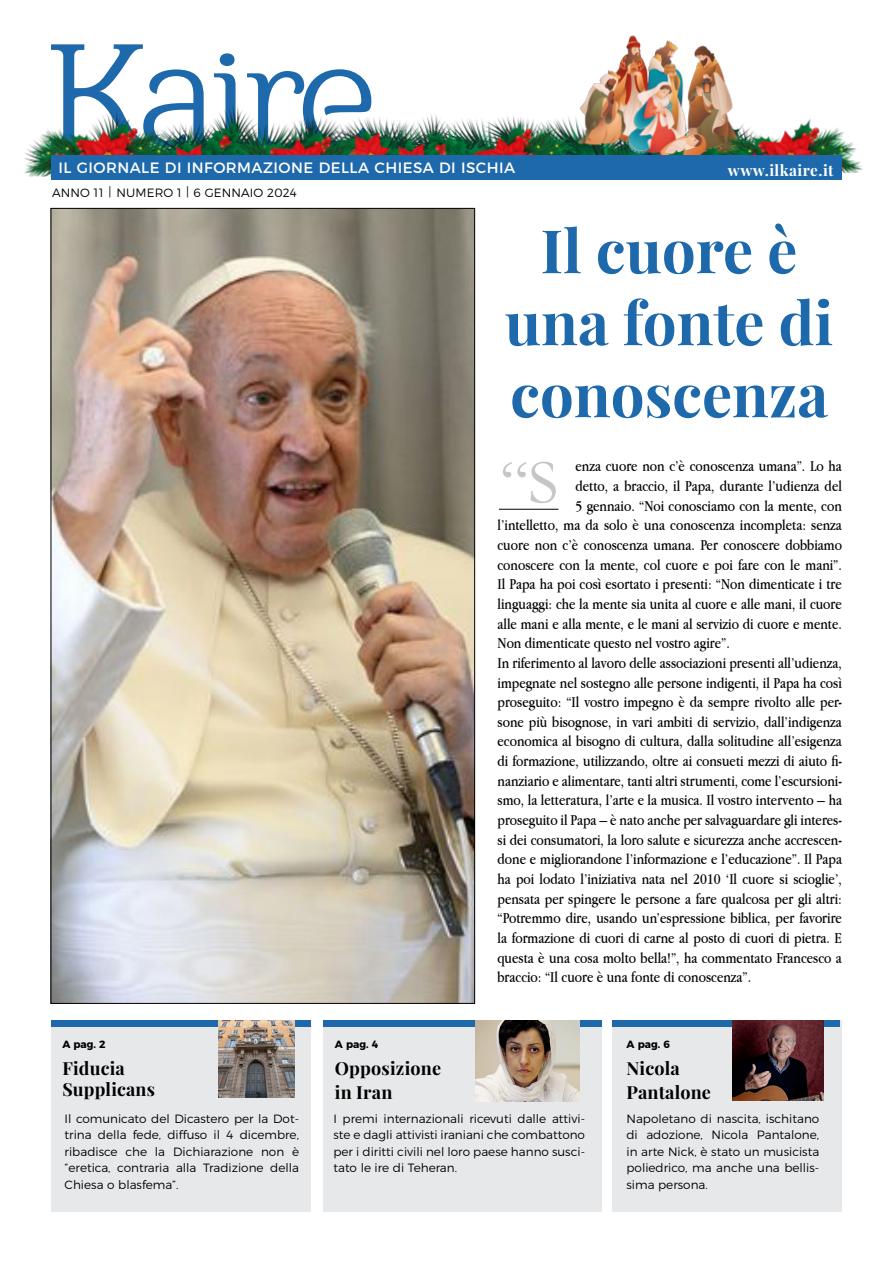
<style>
.page{position:relative;width:893px;height:1263px;background:#fff}
.page>*{position:absolute;margin:0;border:0;box-sizing:border-box;transform-origin:0 0}
.t1{font:63px "Garamond";color:#c6c6c6}
.t2{font:700 60px/72px "Playfair Display";color:#1e69ab;text-align:center}
.t3{font:700 18px/24px "Playfair Display";letter-spacing:.01em;color:#000}
.t4{font:15.75px "Apple Garamond";color:#000}
.t5{font:700 15.3px "Playfair Display";letter-spacing:.03em;color:#fff}
.t6{font:15px "Montserrat";letter-spacing:.03em;color:#fff}
.t7{font:300 12px/16.5px "Montserrat";color:#000;text-align:justify}
.t8{font:700 10.5px "Montserrat";color:#000}
</style>
<div class="page">
<img style="left:24px;top:35px;width:839px;height:142px">
<img style="left:53px;top:210px;width:420px;height:791px">
<div style="left:51px;top:155px;width:791px;height:25px;background:#1e69ab"></div>
<hr style="left:499px;top:509px;width:59px;height:1px;background:#000">
<div style="left:324px;top:1021px;width:278px;height:191px;background:#e7e8e9"></div>
<div style="left:324px;top:1021px;width:278px;height:6px;background:#1e69ab"></div>
<div style="left:51px;top:1021px;width:259px;height:191px;background:#e7e8e9"></div>
<div style="left:51px;top:1021px;width:259px;height:6px;background:#1e69ab"></div>
<img style="left:475px;top:1020px;width:105px;height:81px">
<img style="left:218px;top:1020px;width:77px;height:77px">
<div style="left:612px;top:1021px;width:230px;height:191px;background:#e7e8e9"></div>
<div style="left:612px;top:1021px;width:227px;height:6px;background:#1e69ab"></div>
<img style="left:733px;top:1020px;width:90px;height:81px">
<p class="t6" style="left:58px;top:156px;width:458px">IL GIORNALE DI INFORMAZIONE DELLA CHIESA DI ISCHIA</p>
<p class="t7" style="left:52px;top:183px;width:246px">ANNO 11 | NUMERO 1 | 6 GENNAIO 2024</p>
<p class="t5" style="left:728px;top:160px;width:107px">www.ilkaire.it</p>
<h2 class="t2" style="left:505px;top:214px;width:330px">Il cuore è una fonte di conoscenza</h2>
<p class="t4" style="left:575px;top:457px;width:268px">enza cuore non c’è conoscenza umana”. Lo ha</p>
<p class="t4" style="left:575px;top:476px;width:268px">detto, a braccio, il Papa, durante l’udienza del</p>
<p class="t4" style="left:575px;top:496px;width:268px">5 gennaio. “Noi conosciamo con la mente, con</p>
<p class="t4" style="left:497px;top:516px;width:346px">l’intelletto, ma da solo è una conoscenza incompleta: senza</p>
<p class="t4" style="left:497px;top:535px;width:346px">cuore non c’è conoscenza umana. Per conoscere dobbiamo</p>
<p class="t4" style="left:497px;top:555px;width:346px">conoscere con la mente, col cuore e poi fare con le mani”.</p>
<p class="t4" style="left:497px;top:575px;width:346px">Il Papa ha poi così esortato i presenti: “Non dimenticate i tre</p>
<p class="t4" style="left:497px;top:594px;width:346px">linguaggi: che la mente sia unita al cuore e alle mani, il cuore</p>
<p class="t4" style="left:497px;top:614px;width:346px">alle mani e alla mente, e le mani al servizio di cuore e mente.</p>
<p class="t4" style="left:497px;top:634px;width:234px">Non dimenticate questo nel vostro agire”.</p>
<p class="t4" style="left:497px;top:653px;width:346px">In riferimento al lavoro delle associazioni presenti all’udienza,</p>
<p class="t4" style="left:497px;top:673px;width:346px">impegnate nel sostegno alle persone indigenti, il Papa ha così</p>
<p class="t4" style="left:497px;top:693px;width:346px">proseguito: “Il vostro impegno è da sempre rivolto alle per-</p>
<p class="t4" style="left:497px;top:712px;width:346px">sone più bisognose, in vari ambiti di servizio, dall’indigenza</p>
<p class="t4" style="left:497px;top:732px;width:346px">economica al bisogno di cultura, dalla solitudine all’esigenza</p>
<p class="t4" style="left:497px;top:752px;width:346px">di formazione, utilizzando, oltre ai consueti mezzi di aiuto fi-</p>
<p class="t4" style="left:497px;top:771px;width:346px">nanziario e alimentare, tanti altri strumenti, come l’escursioni-</p>
<p class="t4" style="left:497px;top:791px;width:346px">smo, la letteratura, l’arte e la musica. Il vostro intervento – ha</p>
<p class="t4" style="left:497px;top:811px;width:346px">proseguito il Papa – è nato anche per salvaguardare gli interes-</p>
<p class="t4" style="left:497px;top:830px;width:346px">si dei consumatori, la loro salute e sicurezza anche accrescen-</p>
<p class="t4" style="left:497px;top:850px;width:346px">done e migliorandone l’informazione e l’educazione”. Il Papa</p>
<p class="t4" style="left:497px;top:870px;width:346px">ha poi lodato l’iniziativa nata nel 2010 ‘Il cuore si scioglie’,</p>
<p class="t4" style="left:497px;top:889px;width:346px">pensata per spingere le persone a fare qualcosa per gli altri:</p>
<p class="t4" style="left:497px;top:909px;width:346px">“Potremmo dire, usando un’espressione biblica, per favorire</p>
<p class="t4" style="left:497px;top:929px;width:346px">la formazione di cuori di carne al posto di cuori di pietra. E</p>
<p class="t4" style="left:497px;top:948px;width:346px">questa è una cosa molto bella!”, ha commentato Francesco a</p>
<p class="t4" style="left:497px;top:968px;width:255px">braccio: “Il cuore è una fonte di conoscenza”.</p>
<h1 class="t1" style="left:500px;top:445px;width:60px">“S</h1>
<p class="t8" style="left:62px;top:1036px;width:45px">A pag. 2</p>
<p class="t8" style="left:335px;top:1036px;width:45px">A pag. 4</p>
<p class="t8" style="left:626px;top:1036px;width:45px">A pag. 6</p>
<p class="t3" style="left:62px;top:1057px;width:94px;line-height:21px">Fiducia<br>Supplicans</p>
<p class="t3" style="left:335px;top:1056px;width:108px">Opposizione in Iran</p>
<p class="t7" style="left:65px;top:1109px;width:236px">Il comunicato del Dicastero per la Dot&shy;trina della fede, diffuso il 4 dicembre, ribadisce che la Dichiarazione non è “eretica, contraria alla Tradizione della Chiesa o blasfema”.</p>
<p class="t7" style="left:333px;top:1109px;width:253px">I premi internazionali ricevuti dalle attivi&shy;ste e dagli attivisti iraniani che combattono per i diritti civili nel loro paese hanno susci&shy;tato le ire di Teheran.</p>
<p class="t3" style="left:626px;top:1056px;width:86px">Nicola<br>Pantalone</p>
<p class="t7" style="left:626px;top:1109px;width:194px">Napoletano di nascita, ischitano di adozione, Nicola Pantalone, in arte Nick, è stato un musicista poliedrico, ma anche una bellis&shy;sima persona.</p>
</div>
